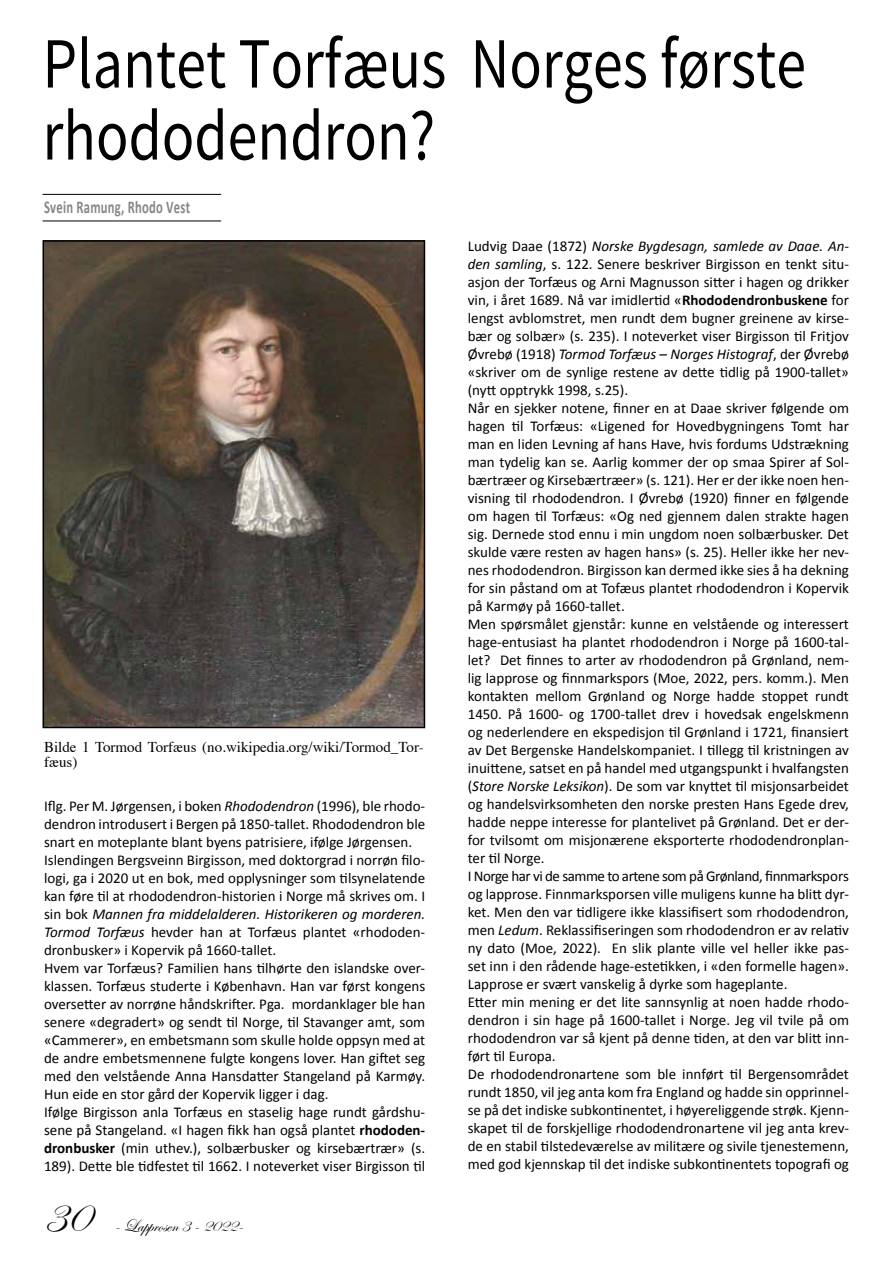
<style>
.page{position:relative;width:893px;height:1263px;background:#fff}
.page>*{position:absolute;margin:0;border:0;box-sizing:border-box;transform-origin:0 0}
.t1{font:72px/72px "Source Sans Pro";color:#000;scale:.83 1}
.t2{font:48px "Edwardian Script ITC";color:#000}
.t3{font:700 18px "Calibri";letter-spacing:.02em;color:#878787;scale:.7 1}
.t4{font:18px "Edwardian Script ITC";color:#000}
.t5{font:15px/18px "Calibri";color:#000}
.t6{font:15px/15px "Times";color:#000}
.s1{font-style:italic}
.s2{font-weight:700}
</style>
<div class="page">
<hr style="left:43px;top:194px;width:178px;height:1px;background:#000">
<hr style="left:43px;top:221px;width:178px;height:1px;background:#000">
<img style="left:46px;top:243px;width:376px;height:482px">
<div style="left:43px;top:240px;width:382px;height:488px;border:2px solid #000"></div>
<h1 class="t1" style="left:43px;top:29px;width:921px">Plantet Torfæus Norges første rhododendron?</h1>
<p class="t3" style="left:44px;top:195px;width:210px">Svein Ramung, Rhodo Vest</p>
<p class="t6" style="left:44px;top:738px;width:381px">Bilde 1 Tormod Torfæus (no.wikipedia.org/wiki/Tormod_Tor&shy;fæus)</p>
<p class="t5" style="left:44px;top:797px;width:383px">Iflg. Per M. Jørgensen, i boken <span class="s1">Rhododendron</span> (1996), ble rhodo&shy;dendron introdusert i Bergen på 1850-tallet. Rhododendron ble snart en moteplante blant byens patrisiere, ifølge Jørgensen.<br>Islendingen Bergsveinn Birgisson, med doktorgrad i norrøn filo&shy;logi, ga i 2020 ut en bok, med opplysninger som tilsynelatende kan føre til at rhododendron-historien i Norge må skrives om. I sin bok <span class="s1">Mannen fra middelalderen. Historikeren og morderen.<br>Tormod Torfæus</span> hevder han at Torfæus plantet «rhododen&shy;dronbusker» i Kopervik på 1660-tallet.<br>Hvem var Torfæus? Familien hans tilhørte den islandske over&shy;klassen. Torfæus studerte i København. Han var først kongens oversetter av norrøne håndskrifter. Pga. mordanklager ble han senere «degradert» og sendt til Norge, til Stavanger amt, som «Cammerer», en embetsmann som skulle holde oppsyn med at de andre embetsmennene fulgte kongens lover. Han giftet seg med den velstående Anna Hansdatter Stangeland på Karmøy.<br>Hun eide en stor gård der Kopervik ligger i dag.<br>Ifølge Birgisson anla Torfæus en staselig hage rundt gårdshu&shy;sene på Stangeland. «I hagen fikk han også plantet <span class="s2">rhododen&shy;dronbusker</span> (min uthev.), solbærbusker og kirsebærtrær» (s.<br>189). Dette ble tidfestet til 1662. I noteverket viser Birgisson til</p>
<h2 class="t2" style="left:43px;top:1190px;width:47px">30</h2>
<p class="t4" style="left:114px;top:1216px;width:131px">- Lapprosen 3 - 2022-</p>
<p class="t5" style="left:468px;top:237px;width:383px">Ludvig Daae (1872) <span class="s1">Norske Bygdesagn, samlede av Daae. An&shy;den samling</span>, s. 122. Senere beskriver Birgisson en tenkt situ&shy;asjon der Torfæus og Arni Magnusson sitter i hagen og drikker vin, i året 1689. Nå var imidlertid «<span class="s2">Rhododendronbuskene</span> for lengst avblomstret, men rundt dem bugner greinene av kirse&shy;bær og solbær» (s. 235). I noteverket viser Birgisson til Fritjov Øvrebø (1918) <span class="s1">Tormod Torfæus – Norges Histograf</span>, der Øvrebø «skriver om de synlige restene av dette tidlig på 1900-tallet» (nytt opptrykk 1998, s.25).<br>Når en sjekker notene, finner en at Daae skriver følgende om hagen til Torfæus: «Ligened for Hovedbygningens Tomt har man en liden Levning af hans Have, hvis fordums Udstrækning man tydelig kan se. Aarlig kommer der op smaa Spirer af Sol&shy;bærtræer og Kirsebærtræer» (s. 121). Her er der ikke noen hen&shy;visning til rhododendron. I Øvrebø (1920) finner en følgende om hagen til Torfæus: «Og ned gjennem dalen strakte hagen sig. Dernede stod ennu i min ungdom noen solbærbusker. Det skulde være resten av hagen hans» (s. 25). Heller ikke her nev&shy;nes rhododendron. Birgisson kan dermed ikke sies å ha dekning for sin påstand om at Tofæus plantet rhododendron i Kopervik på Karmøy på 1660-tallet.<br>Men spørsmålet gjenstår: kunne en velstående og interessert hage-entusiast ha plantet rhododendron i Norge på 1600-tal&shy;let? Det finnes to arter av rhododendron på Grønland, nem&shy;lig lapprose og finnmarkspors (Moe, 2022, pers. komm.). Men kontakten mellom Grønland og Norge hadde stoppet rundt 1450. På 1600- og 1700-tallet drev i hovedsak engelskmenn og nederlendere en ekspedisjon til Grønland i 1721, finansiert av Det Bergenske Handelskompaniet. I tillegg til kristningen av inuittene, satset en på handel med utgangspunkt i hvalfangsten (<span class="s1">Store Norske Leksikon</span>). De som var knyttet til misjonsarbeidet og handelsvirksomheten den norske presten Hans Egede drev, hadde neppe interesse for plantelivet på Grønland. Det er der&shy;for tvilsomt om misjonærene eksporterte rhododendronplan&shy;ter til Norge.<br>I Norge har vi de samme to artene som på Grønland, finnmarkspors og lapprose. Finnmarksporsen ville muligens kunne ha blitt dyr&shy;ket. Men den var tidligere ikke klassifisert som rhododendron, men <span class="s1">Ledum</span>. Reklassifiseringen som rhododendron er av relativ ny dato (Moe, 2022). En slik plante ville vel heller ikke pas&shy;set inn i den rådende hage-estetikken, i «den formelle hagen».<br>Lapprose er svært vanskelig å dyrke som hageplante.<br>Etter min mening er det lite sannsynlig at noen hadde rhodo&shy;dendron i sin hage på 1600-tallet i Norge. Jeg vil tvile på om rhododendron var så kjent på denne tiden, at den var blitt inn&shy;ført til Europa.<br>De rhododendronartene som ble innført til Bergensområdet rundt 1850, vil jeg anta kom fra England og hadde sin opprinnel&shy;se på det indiske subkontinentet, i høyereliggende strøk. Kjenn&shy;skapet til de forskjellige rhododendronartene vil jeg anta krev&shy;de en stabil tilstedeværelse av militære og sivile tjenestemenn, med god kjennskap til det indiske subkontinentets topografi og</p>
</div>
